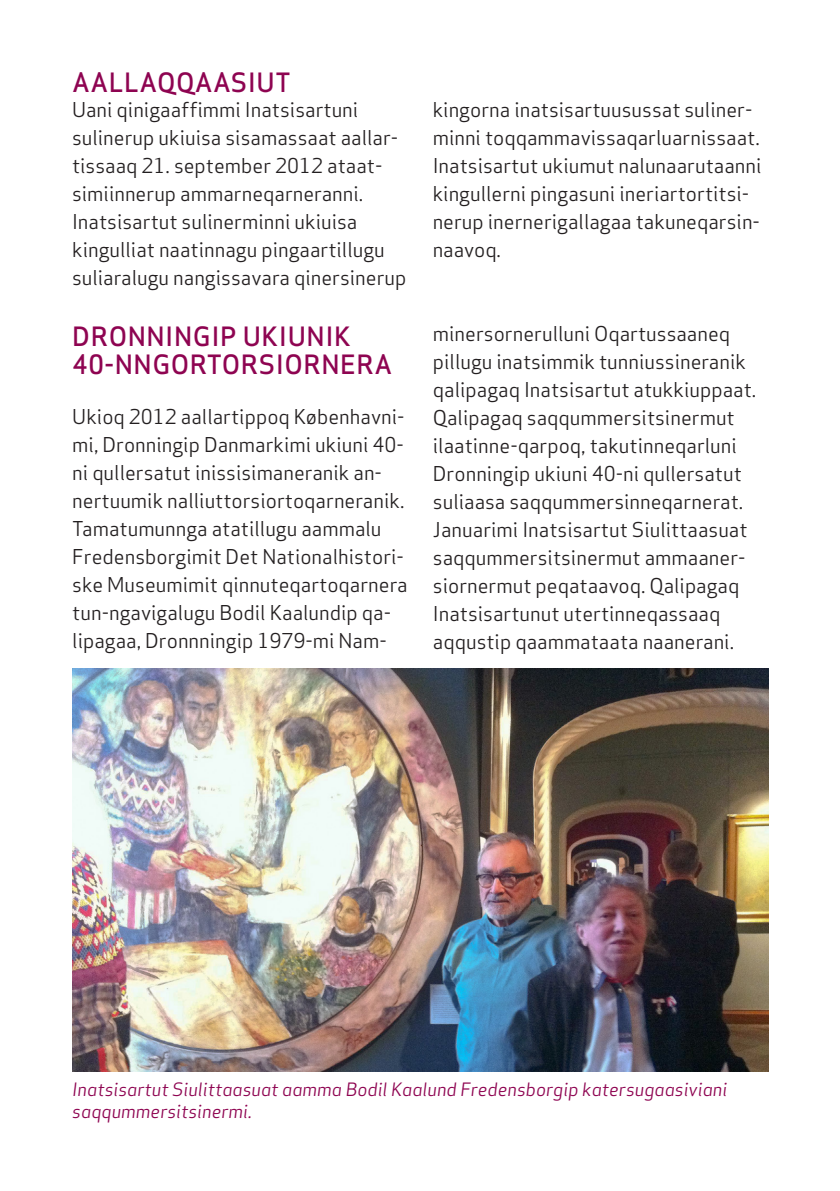
<style>
.page{position:relative;width:840px;height:1191px;background:#fff}
.page>*{position:absolute;margin:0;border:0;box-sizing:border-box;transform-origin:0 0}
.Overskrift_stor{font:500 26px/28px "Apex Sans";letter-spacing:.02em;color:#8e0451}
.Brød{font:20px/28px "Apex Sans";color:#231f20}
.Billedtekst{font:italic 18px/22px "Apex Sans";color:#8e0451}
</style>
<div class="page">
<img style="left:72px;top:669px;width:695px;height:402px">
<p class="Overskrift_stor" style="left:72px;top:65px;width:220px">AALLAQQAASIUT</p>
<p class="Brød" style="left:72px;top:94px;width:336px">Uani qinigaaffimmi Inatsisartuni sulinerup ukiuisa sisamassaat aallar&shy;tissaaq 21. september 2012 ataat&shy;simiinnerup ammarneqarneranni.<br>Inatsisartut sulinerminni ukiuisa kingulliat naatinnagu pingaartillugu suliaralugu nangissavara qinersinerup</p>
<p class="Brød" style="left:432px;top:94px;width:330px">kingorna inatsisartuusussat suliner&shy;minni toqqammavissaqarluarnissaat.<br>Inatsisartut ukiumut nalunaarutaanni kingullerni pingasuni ineriartortitsi&shy;nerup inernerigallagaa takuneqarsin&shy;naavoq.</p>
<p class="Overskrift_stor" style="left:72px;top:319px;width:321px">DRONNINGIP UKIUNIK<br>40-NNGORTORSIORNERA</p>
<p class="Brød" style="left:72px;top:401px;width:336px">Ukioq 2012 aallartippoq Københavni&shy;mi, Dronningip Danmarkimi ukiuni 40- ni qullersatut inissisimaneranik an&shy;nertuumik nalliuttorsiortoqarneranik.<br>Tamatumunnga atatillugu aammalu Fredensborgimit Det Nationalhistori&shy;ske Museumimit qinnuteqartoqarnera tun-ngavigalugu Bodil Kaalundip qa&shy;lipagaa, Dronnningip 1979-mi Nam-</p>
<p class="Brød" style="left:432px;top:318px;width:324px">minersornerulluni Oqartussaaneq pillugu inatsimmik tunniussineranik qalipagaq Inatsisartut atukkiuppaat.<br>Qalipagaq saqqummersitsinermut ilaatinne-qarpoq, takutinneqarluni Dronningip ukiuni 40-ni qullersatut suliaasa saqqummersinneqarnerat.<br>Januarimi Inatsisartut Siulittaasuat saqqummersitsinermut ammaaner&shy;siornermut peqataavoq. Qalipagaq Inatsisartunut utertinneqassaaq aqqustip qaammataata naanerani.</p>
<p class="Billedtekst" style="left:72px;top:1077px;width:656px">Inatsisartut Siulittaasuat aamma Bodil Kaalund Fredensborgip katersugaasiviani saqqummersitsinermi.</p>
</div>
